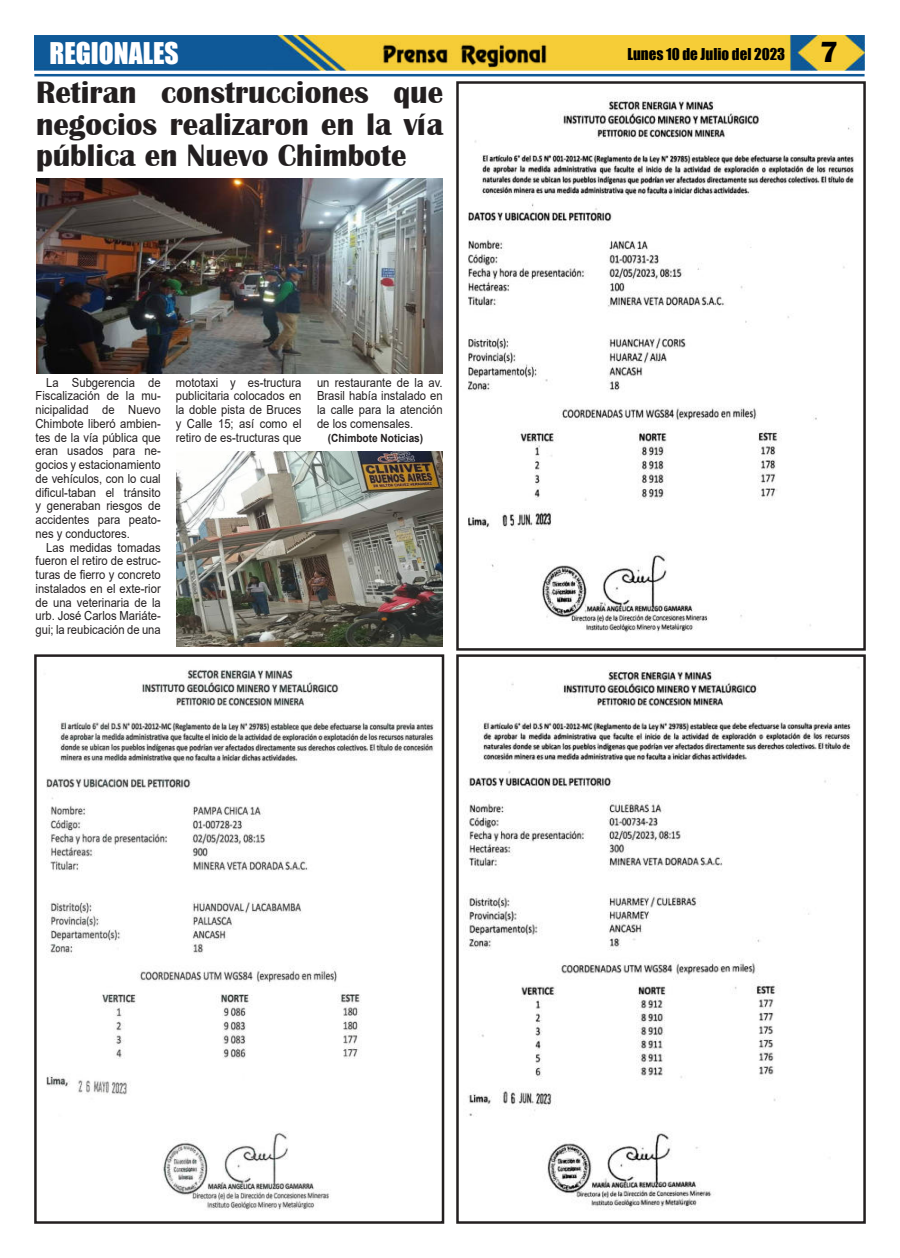
<style>
.page{position:relative;width:900px;height:1258px;background:#fff}
.page>*{position:absolute;margin:0;border:0;box-sizing:border-box;transform-origin:0 0}
.t1{font:700 31.88px/31.2px "Britannic";color:#231f20;text-align:justify}
.t2{font:27.5px "Impact";color:#fff}
.t3{font:15px "Impact";color:#000}
.t4{font:12.5px/13.8px "Arial";color:#231f20;text-align:justify;scale:.9 1}
.t5{font:700 11.25px "Arial";color:#231f20;scale:.9 1}
.s1{font-family:"Britannic";font-weight:700;font-size:30px}
</style>
<div class="page">
<img style="left:34px;top:35px;width:831px;height:36px">
<hr style="left:34px;top:74px;width:831px;height:2px;background:#0f5998">
<img style="left:380px;top:41px;width:169px;height:27px">
<img style="left:46px;top:669px;width:388px;height:541px">
<div style="left:34px;top:654px;width:410px;height:570px;border:3px solid #231f20"></div>
<img style="left:464px;top:658px;width:396px;height:552px">
<div style="left:456px;top:654px;width:410px;height:570px;border:3px solid #231f20"></div>
<img style="left:468px;top:97px;width:386px;height:536px">
<div style="left:456px;top:81px;width:410px;height:570px;border:3px solid #231f20"></div>
<img style="left:37px;top:179px;width:406px;height:195px">
<img style="left:176px;top:452px;width:267px;height:195px">
<h2 class="t2" style="left:50px;top:38px;width:131px">REGIONALES</h2>
<p class="t3" style="left:627px;top:46px;width:213px">Lunes 10 de Julio del 2023 <span class="s1">7</span></p>
<h1 class="t1" style="left:36px;top:80px;width:409px">Retiran construcciones que negocios realizaron en la vía pública en Nuevo Chimbote</h1>
<p class="t4" style="left:36px;top:376px;width:141px;text-indent:11px">La Subgerencia de Fiscalización de la mu&shy;nicipalidad de Nuevo Chimbote liberó ambien&shy;tes de la vía pública que eran usados para ne&shy;gocios y estacionamiento de vehículos, con lo cual dificul-taban el tránsito y generaban riesgos de accidentes para peato&shy;nes y conductores.</p>
<p class="t4" style="left:36px;top:541px;width:141px;text-indent:11px">Las medidas tomadas fueron el retiro de estruc&shy;turas de fierro y concreto instalados en el exte-rior de una veterinaria de la urb. José Carlos Mariáte&shy;gui; la reubicación de una</p>
<p class="t4" style="left:176px;top:376px;width:141px">mototaxi y es-tructura publicitaria colocados en la doble pista de Bruces y Calle 15; así como el retiro de es-tructuras que</p>
<p class="t4" style="left:317px;top:376px;width:141px">un restaurante de la av.<br>Brasil había instalado en la calle para la atención de los comensales.</p>
<p class="t5" style="left:328px;top:433px;width:108px">(Chimbote Noticias)</p>
</div>
